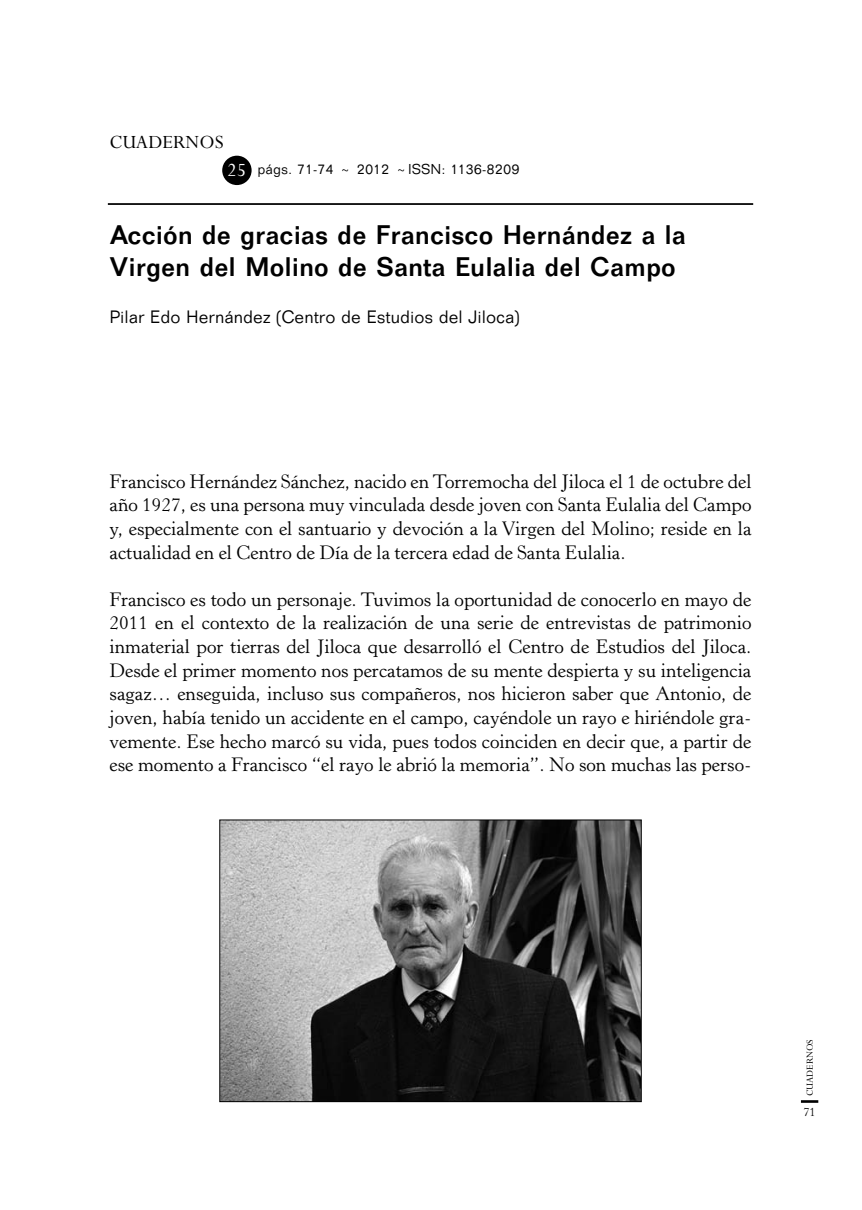
<style>
.page{position:relative;width:862px;height:1210px;background:#fff}
.page>*{position:absolute;margin:0;border:0;box-sizing:border-box;transform-origin:0 0}
.t1{font:26.25px/31.5px "Cg Folio Md";color:#000}
.t2{font:21px "Perpetua";color:#000}
.t3{font:21px "Perpetua";color:#fff}
.t4{font:19.25px/23.6px "Horley Old Style";color:#000;text-align:justify}
.t5{font:17.5px "Cg Folio Lt";color:#000}
.t6{font:14px "Cg Folio Lt";color:#000}
.t7{font:12.25px "Horley Old Style";color:#000}
.t8{font:10.5px "Perpetua";color:#000}
</style>
<div class="page">
<div style="left:222px;top:156px;width:29px;height:29px;background:#000;border-radius:50%"></div>
<hr style="left:108px;top:203px;width:645px;height:2px;background:#000">
<svg style="left:800px;top:1100px;width:18px;height:2px"></svg>
<img style="left:221px;top:821px;width:418px;height:279px">
<div style="left:219px;top:819px;width:422px;height:283px;border:1px solid #000"></div>
<p class="t2" style="left:110px;top:135px;width:116px">CUADERNOS</p>
<p class="t3" style="left:227px;top:163px;width:21px">25</p>
<p class="t6" style="left:257px;top:164px;width:263px">págs. 71-74 ~ 2012 ~ISSN: 1136-8209</p>
<h1 class="t1" style="left:110px;top:222px;width:577px">Acción de gracias de Francisco Hernández a la<br>Virgen del Molino de Santa Eulalia del Campo</h1>
<p class="t5" style="left:110px;top:310px;width:411px">Pilar Edo Hernández (Centro de Estudios del Jiloca)</p>
<p class="t4" style="left:110px;top:471px;width:643px">Francisco Hernández Sánchez, nacido en Torremocha del Jiloca el 1 de octubre del año 1927, es una persona muy vinculada desde joven con Santa Eulalia del Campo y, especialmente con el santuario y devoción a la Virgen del Molino; reside en la actualidad en el Centro de Día de la tercera edad de Santa Eulalia.</p>
<p class="t4" style="left:110px;top:589px;width:643px">Francisco es todo un personaje. Tuvimos la oportunidad de conocerlo en mayo de 2011 en el contexto de la realización de una serie de entrevistas de patrimonio inmaterial por tierras del Jiloca que desarrolló el Centro de Estudios del Jiloca.<br>Desde el primer momento nos percatamos de su mente despierta y su inteligencia sagaz… enseguida, incluso sus compañeros, nos hicieron saber que Antonio, de joven, había tenido un accidente en el campo, cayéndole un rayo e hiriéndole gra&shy;vemente. Ese hecho marcó su vida, pues todos coinciden en decir que, a partir de ese momento a Francisco “el rayo le abrió la memoria”. No son muchas las perso-</p>
<p class="t8" style="left:806px;top:1096px;width:59px;rotate:-90deg">CUADERNOS</p>
<p class="t7" style="left:803px;top:1107px;width:14px">71</p>
</div>
